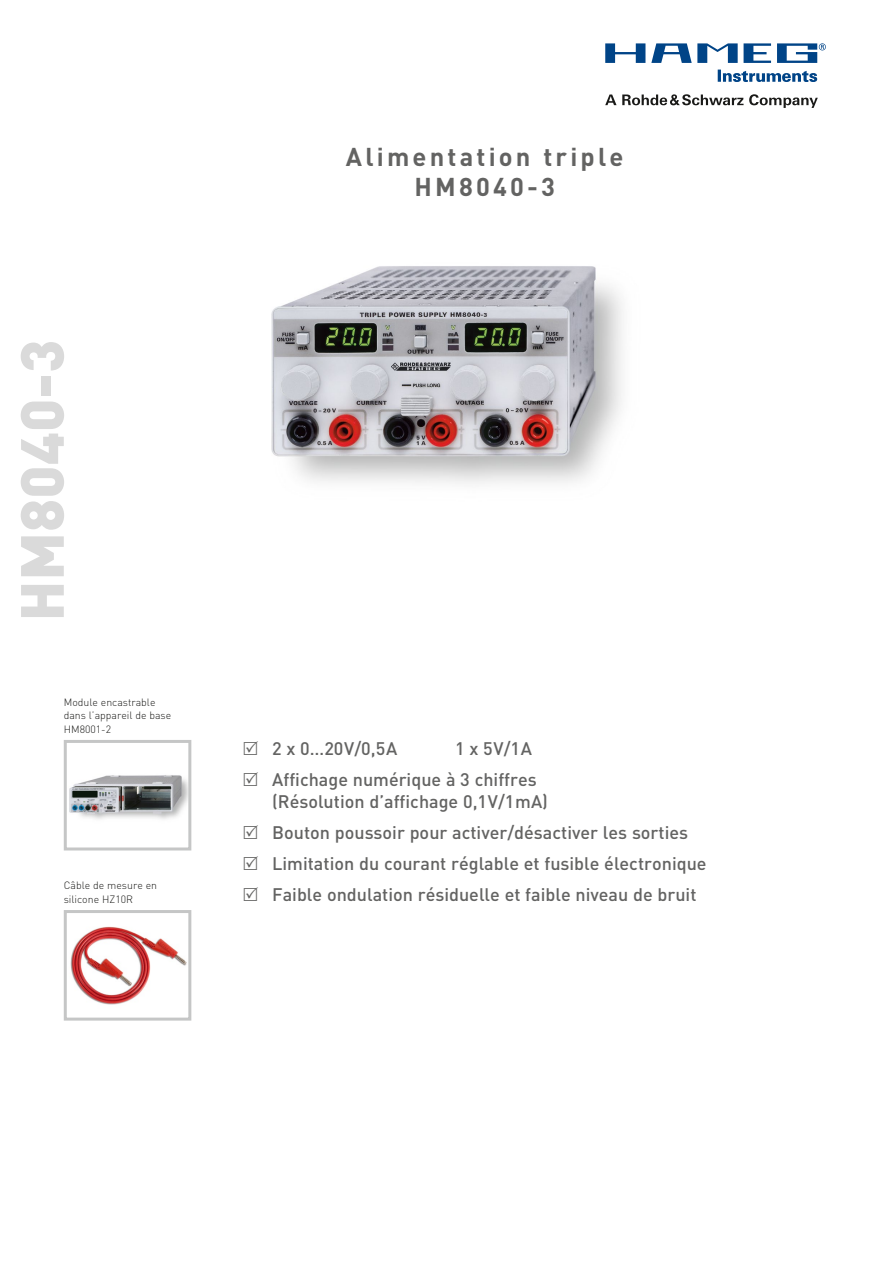
<style>
.page{position:relative;width:893px;height:1263px;background:#fff}
.page>*{position:absolute;margin:0;border:0;box-sizing:border-box;transform-origin:0 0}
.t1{font:900 60px "DIN";color:#dadada}
.t2{font:700 25.5px/30px "DIN";letter-spacing:.125em;color:#636362;text-align:center}
.t3{font:500 18px/31px "DIN";color:#636362;text-align:right}
.t4{font:300 10.5px/13.5px "DIN";color:#1a1a18}
</style>
<div class="page">
<svg style="left:605px;top:43px;width:221px;height:39px"></svg>
<svg style="left:605px;top:95px;width:11px;height:10px"></svg>
<svg style="left:622px;top:94px;width:121px;height:11px"></svg>
<svg style="left:749px;top:94px;width:69px;height:14px"></svg>
<img style="left:271px;top:266px;width:352px;height:218px">
<img style="left:69px;top:775px;width:118px;height:44px">
<div style="left:64px;top:740px;width:127px;height:110px;border:3px solid #c5c6c6"></div>
<img style="left:70px;top:926px;width:117px;height:79px">
<div style="left:64px;top:910px;width:127px;height:110px;border:3px solid #c5c6c6"></div>
<h1 class="t1" style="left:2px;top:621px;width:283px;rotate:-90deg">HM8040-3</h1>
<p class="t4" style="left:64px;top:695px;width:109px">Module encastrable dans l’appareil de base<br>HM8001-2</p>
<p class="t4" style="left:64px;top:879px;width:95px">Câble de mesure en silicone HZ10R</p>
<h2 class="t2" style="left:346px;top:140px;width:279px">Alimentation triple<br>HM8040-3</h2>
<p class="t3" style="left:272px;top:732px;width:266px">1 x 5V/1A<br>Affichage numérique à 3 chiffres</p>
<p class="t3" style="left:272px;top:786px;width:436px;text-align:left">(Résolution d’affichage 0,1V/1mA)<br>Bouton poussoir pour activer/désactiver les sorties Limitation du courant réglable et fusible électronique Faible ondulation résiduelle et faible niveau de bruit</p>
<p class="t3" style="left:272px;top:732px;width:127px">2 x 0…20V/0,5A</p>
</div>
